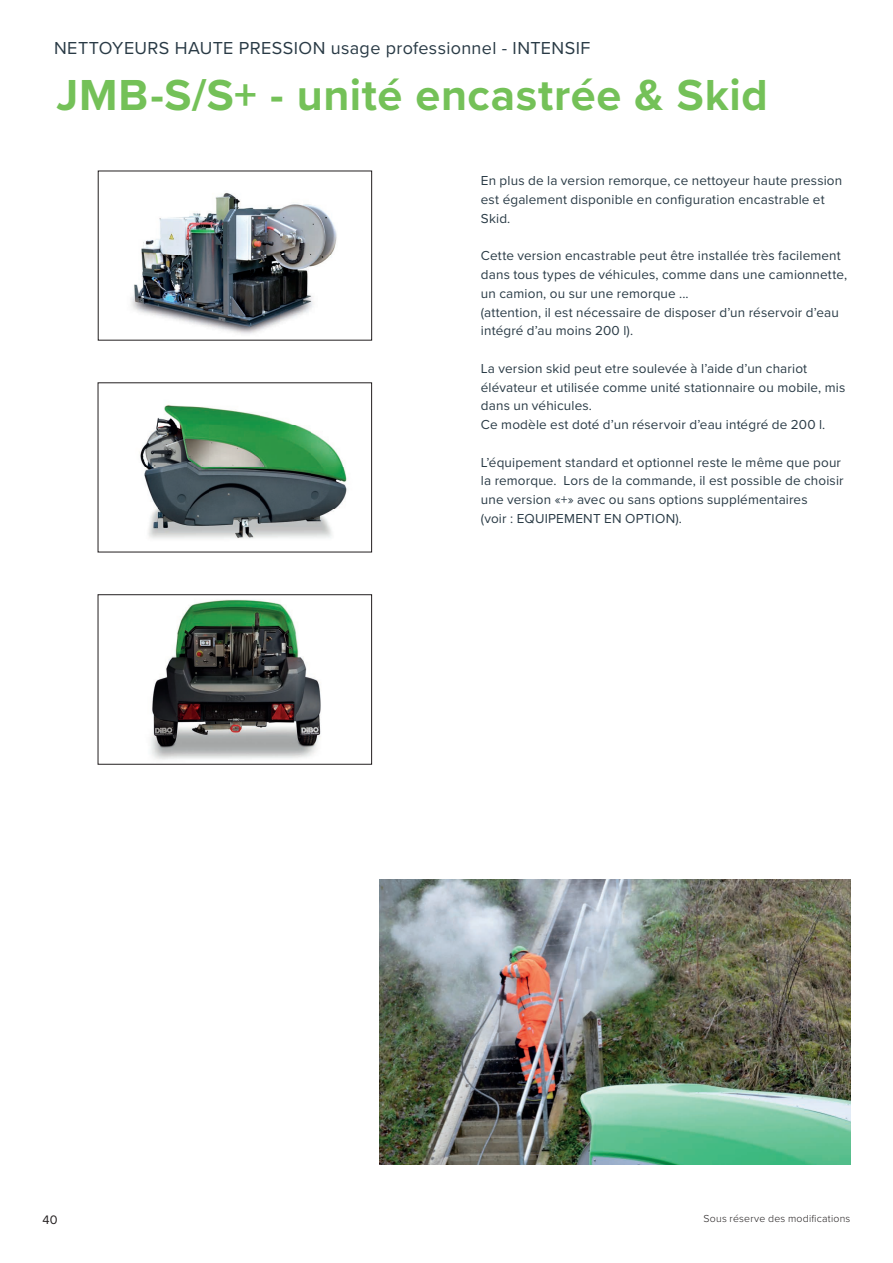
<style>
.page{position:relative;width:893px;height:1263px;background:#fff}
.page>*{position:absolute;margin:0;border:0;box-sizing:border-box;transform-origin:0 0}
.t1{font:700 45px "Proxima Nova";letter-spacing:.015em;color:#74c158}
.t2{font:18px "Proxima Nova";letter-spacing:.02em;color:#293a45}
.t3{font:13.5px/18.8px "Proxima Nova";letter-spacing:.01em;color:#2a3b46}
.t4{font:12.75px "Proxima Nova";color:#231f20}
.t5{font:300 10.5px "Proxima Nova";letter-spacing:.02em;color:#231f20}
</style>
<div class="page">
<img style="left:150px;top:599px;width:171px;height:161px">
<div style="left:98px;top:594px;width:274px;height:170px;border:1px solid #231f20"></div>
<img style="left:131px;top:193px;width:206px;height:141px">
<img style="left:140px;top:404px;width:207px;height:135px">
<img style="left:380px;top:879px;width:470px;height:285px">
<h2 class="t2" style="left:54px;top:35px;width:538px">NETTOYEURS HAUTE PRESSION usage professionnel - INTENSIF</h2>
<h1 class="t1" style="left:56px;top:62px;width:713px">JMB-S/S+ - unité encastrée &amp; Skid</h1>
<p class="t3" style="left:481px;top:171px;width:363px">En plus de la version remorque, ce nettoyeur haute pression est également disponible en configuration encastrable et<br>Skid.</p>
<p class="t3" style="left:481px;top:246px;width:368px">Cette version encastrable peut être installée très facilement dans tous types de véhicules, comme dans une camionnette, un camion, ou sur une remorque ...<br>(attention, il est nécessaire de disposer d’un réservoir d’eau intégré d’au moins 200 l).</p>
<p class="t3" style="left:481px;top:358px;width:366px">La version skid peut etre soulevée à l’aide d’un chariot élévateur et utilisée comme unité stationnaire ou mobile, mis dans un véhicules.<br>Ce modèle est doté d’un réservoir d’eau intégré de 200 l.</p>
<p class="t3" style="left:481px;top:452px;width:364px">L’équipement standard et optionnel reste le même que pour la remorque. Lors de la commande, il est possible de choisir une version «+» avec ou sans options supplémentaires<br>(voir : EQUIPEMENT EN OPTION).</p>
<p class="t4" style="left:43px;top:1210px;width:17px">40</p>
<p class="t5" style="left:704px;top:1210px;width:148px">Sous réserve des modifications</p>
</div>
